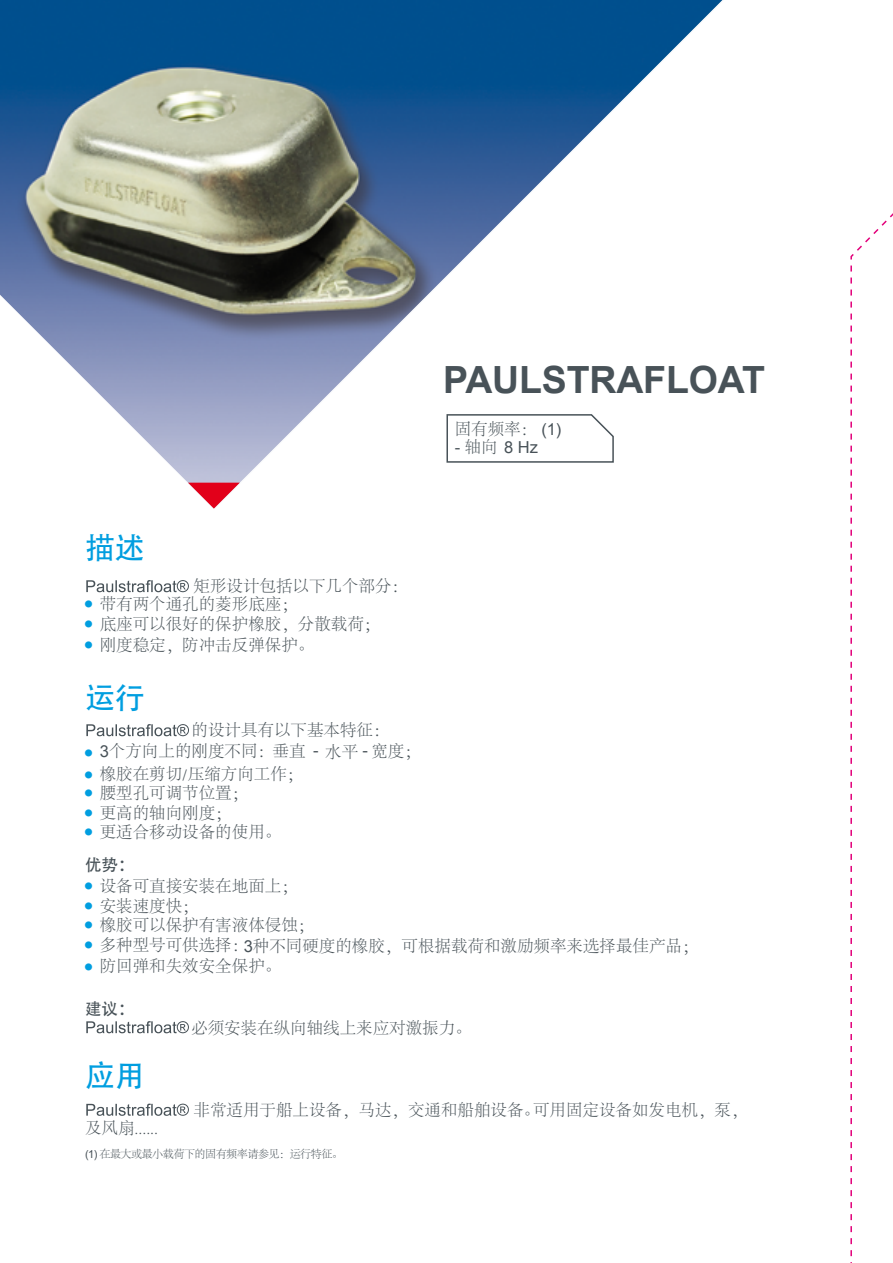
<style>
.page{position:relative;width:893px;height:1263px;background:#fff}
.page>*{position:absolute;margin:0;border:0;box-sizing:border-box;transform-origin:0 0}
.t1{font:700 37.5px "Arial";letter-spacing:-.005em;color:#485258}
.t2{font:30px "Adobe Heiti Std";color:#009ee0}
.t3{font:300 16.5px "Adobe Song Std";color:#485258}
.t4{font:16.5px "Arial";color:#485258}
.t5{font:16.5px "Adobe Heiti Std";color:#485258}
.t6{font:300 11.1px "Adobe Song Std";letter-spacing:-.05em;color:#485258}
.t7{font:7.05px "Webdings";color:#009ee0}
.s1{font-family:"Arial";font-weight:400}
.s2{font-family:"Adobe Song Std";font-weight:300}
</style>
<div class="page">
<svg style="left:0;top:0;width:723px;height:483px"></svg>
<svg style="left:188px;top:483px;width:52px;height:26px"></svg>
<svg style="left:446px;top:413px;width:169px;height:50px"></svg>
<svg style="left:850px;top:213px;width:43px;height:1050px"></svg>
<svg style="left:86px;top:580px;width:103px;height:12px"></svg>
<svg style="left:86px;top:724px;width:103px;height:12px"></svg>
<svg style="left:86px;top:1021px;width:103px;height:12px"></svg>
<svg style="left:86px;top:1103px;width:103px;height:13px"></svg>
<h2 class="t2" style="left:85px;top:530px;width:61px">描述</h2>
<h1 class="t1" style="left:443px;top:355px;width:323px">PAULSTRAFLOAT</h1>
<p class="t3" style="left:455px;top:420px;width:108px">固有频率： <span class="s1">(1)</span></p>
<p class="t4" style="left:455px;top:436px;width:85px">-<span class="s2">轴向</span> 8Hz</p>
<p class="t3" style="left:193px;top:577px;width:216px">矩形设计包括以下几个部分：</p>
<p class="t3" style="left:85px;top:595px;width:214px"><sup>■</sup> 带有两个通孔的菱形底座；</p>
<p class="t3" style="left:85px;top:615px;width:297px"><sup>■</sup> 底座可以很好的保护橡胶，分散载荷；</p>
<p class="t7" style="left:85px;top:641px;width:8px">■</p>
<p class="t3" style="left:100px;top:636px;width:216px">刚度稳定，防冲击反弹保护。</p>
<h2 class="t2" style="left:85px;top:680px;width:61px">运行</h2>
<p class="t7" style="left:85px;top:749px;width:8px">■</p>
<p class="t3" style="left:100px;top:742px;width:323px"><span class="s1">3</span>个方向上的刚度不同：垂直 <span class="s1">-</span> 水平 <span class="s1">-</span> 宽度；</p>
<p class="t3" style="left:85px;top:765px;width:220px"><sup>■</sup> 橡胶在剪切/压缩方向工作；</p>
<p class="t3" style="left:85px;top:784px;width:165px"><sup>■</sup> 腰型孔可调节位置；</p>
<p class="t3" style="left:85px;top:804px;width:148px"><sup>■</sup> 更高的轴向刚度；</p>
<p class="t3" style="left:85px;top:823px;width:198px"><sup>■</sup> 更适合移动设备的使用。</p>
<p class="t5" style="left:85px;top:855px;width:51px">优势：</p>
<p class="t3" style="left:85px;top:877px;width:214px"><sup>■</sup> 设备可直接安装在地面上；</p>
<p class="t7" style="left:85px;top:902px;width:8px">■</p>
<p class="t3" style="left:100px;top:897px;width:100px">安装速度快；</p>
<p class="t7" style="left:85px;top:921px;width:8px">■</p>
<p class="t3" style="left:100px;top:916px;width:216px">橡胶可以保护有害液体侵蚀；</p>
<p class="t7" style="left:85px;top:941px;width:8px">■</p>
<p class="t3" style="left:100px;top:936px;width:150px">多种型号可供选择：</p>
<p class="t7" style="left:85px;top:963px;width:8px">■</p>
<p class="t3" style="left:100px;top:957px;width:183px">防回弹和失效安全保护。</p>
<p class="t5" style="left:85px;top:999px;width:51px">建议：</p>
<p class="t3" style="left:192px;top:721px;width:199px">的设计具有以下基本特征：</p>
<p class="t3" style="left:244px;top:937px;width:456px"><span class="s1">3</span>种不同硬度的橡胶，可根据载荷和激励频率来选择最佳产品；</p>
<h2 class="t2" style="left:85px;top:1058px;width:61px">应用</h2>
<p class="t3" style="left:85px;top:1119px;width:75px">及风扇......</p>
<p class="t3" style="left:191px;top:1019px;width:282px">必须安装在纵向轴线上来应对激振力。</p>
<p class="t3" style="left:194px;top:1101px;width:348px">非常适用于船上设备，马达，交通和船舶设备。</p>
<p class="t3" style="left:533px;top:1101px;width:216px">可用固定设备如发电机，泵，</p>
<p class="t6" style="left:85px;top:1148px;width:260px"><span class="s1">(1)</span> 在最大或最小载荷下的固有频率请参见：运行特征。</p>
</div>
